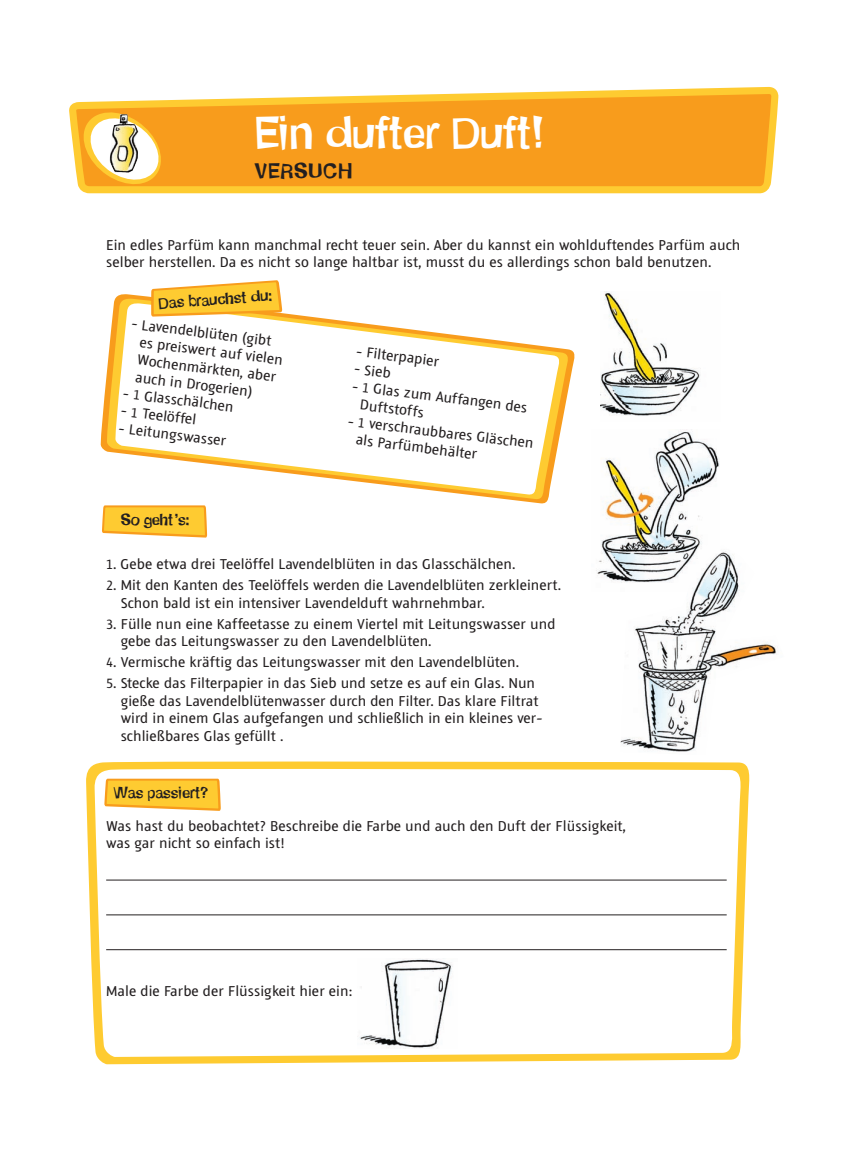
<style>
.page{position:relative;width:851px;height:1170px;background:#fff}
.page>*{position:absolute;margin:0;border:0;box-sizing:border-box;transform-origin:0 0}
.t1{font:42.5px "Schmelvetica";color:#fff}
.t2{font:20px "Schmelvetica";letter-spacing:.06em;color:#231f20}
.t3{font:15px/17.5px "Supralux Prime";color:#231f20}
.t4{font:15px "Schmelvetica";color:#231f20}
</style>
<div class="page">
<img style="left:600px;top:291px;width:101px;height:125px">
<img style="left:596px;top:429px;width:123px;height:152px">
<img style="left:620px;top:545px;width:157px;height:207px">
<svg style="left:86px;top:761px;width:664px;height:303px;fill:#fecb31"></svg>
<svg style="left:94px;top:767px;width:649px;height:289px"></svg>
<svg style="left:101px;top:294px;width:474px;height:158px"></svg>
<svg style="left:107px;top:298px;width:463px;height:155px"></svg>
<svg style="left:115px;top:303px;width:447px;height:190px"></svg>
<svg style="left:151px;top:280px;width:131px;height:36px;background:#fdcb4c"></svg>
<svg style="left:142px;top:322px;width:152px;height:6px"></svg>
<svg style="left:104px;top:778px;width:117px;height:32px;background:#fdc73e"></svg>
<svg style="left:69px;top:87px;width:709px;height:106px;fill:#fecb31"></svg>
<svg style="left:76px;top:94px;width:695px;height:92px;background:#f8a223"></svg>
<svg style="left:102px;top:493px;width:448px;height:44px"></svg>
<hr style="left:106px;top:879px;width:620px;height:1px;background:#231f20">
<hr style="left:106px;top:914px;width:620px;height:1px;background:#231f20">
<hr style="left:106px;top:949px;width:620px;height:1px;background:#231f20">
<img style="left:358px;top:958px;width:99px;height:90px">
<svg style="left:78px;top:108px;width:88px;height:80px"></svg>
<img style="left:109px;top:114px;width:30px;height:59px">
<h1 class="t1" style="left:255px;top:116px;width:290px">Ein dufter Duft!</h1>
<h2 class="t2" style="left:255px;top:163px;width:99px">VERSUCH</h2>
<p class="t3" style="left:106px;top:237px;width:635px">Ein edles Parfüm kann manchmal recht teuer sein. Aber du kannst ein wohlduftendes Parfüm auch selber herstellen. Da es nicht so lange haltbar ist, musst du es allerdings schon bald benutzen.</p>
<p class="t4" style="left:158px;top:297px;width:115px;rotate:-4deg">Das brauchst du:</p>
<p class="t3" style="left:143px;top:317px;width:146px;text-indent:-10px;rotate:7deg">- Lavendelblüten (gibt es preiswert auf vielen<br>Wochenmärkten, aber auch in Drogerien)</p>
<p class="t3" style="left:124px;top:386px;width:113px;rotate:7deg">- 1 Glasschälchen</p>
<p class="t3" style="left:122px;top:403px;width:77px;rotate:7deg">- 1 Teelöffel</p>
<p class="t3" style="left:120px;top:420px;width:110px;rotate:7deg">- Leitungswasser</p>
<p class="t4" style="left:121px;top:513px;width:70px">So geht s:</p>
<p class="t4" style="left:175px;top:505px;width:5px">,</p>
<p class="t3" style="left:357px;top:344px;width:85px;rotate:7deg">- Filterpapier</p>
<p class="t3" style="left:355px;top:361px;width:38px;rotate:7deg">- Sieb</p>
<p class="t3" style="left:363px;top:380px;width:168px;text-indent:-10px;rotate:7deg">- 1 Glas zum Auffangen des<br>Duftstoffs</p>
<p class="t3" style="left:359px;top:414px;width:178px;text-indent:-10px;rotate:7deg">- 1 verschraubbares Gläschen als Parfümbehälter</p>
<p class="t3" style="left:106px;top:557px;width:411px">1. Gebe etwa drei Teelöffel Lavendelblüten in das Glasschälchen.</p>
<p class="t3" style="left:121px;top:578px;width:442px;text-indent:-15px">2. Mit den Kanten des Teelöffels werden die Lavendelblüten zerkleinert.<br>Schon bald ist ein intensiver Lavendelduft wahrnehmbar.</p>
<p class="t3" style="left:121px;top:616px;width:436px;text-indent:-15px">3. Fülle nun eine Kaffeetasse zu einem Viertel mit Leitungswasser und gebe das Leitungswasser zu den Lavendelblüten.</p>
<p class="t3" style="left:106px;top:655px;width:414px">4. Vermische kräftig das Leitungswasser mit den Lavendelblüten.</p>
<p class="t3" style="left:121px;top:676px;width:423px;text-indent:-15px">5. Stecke das Filterpapier in das Sieb und setze es auf ein Glas. Nun gieße das Lavendelblütenwasser durch den Filter. Das klare Filtrat wird in einem Glas aufgefangen und schließlich in ein kleines ver&shy;schließbares Glas gefüllt .</p>
<p class="t4" style="left:114px;top:786px;width:95px">Was passiert?</p>
<p class="t3" style="left:106px;top:818px;width:521px">Was hast du beobachtet? Beschreibe die Farbe und auch den Duft der Flüssigkeit, was gar nicht so einfach ist!</p>
<p class="t3" style="left:106px;top:983px;width:247px">Male die Farbe der Flüssigkeit hier ein:</p>
</div>
